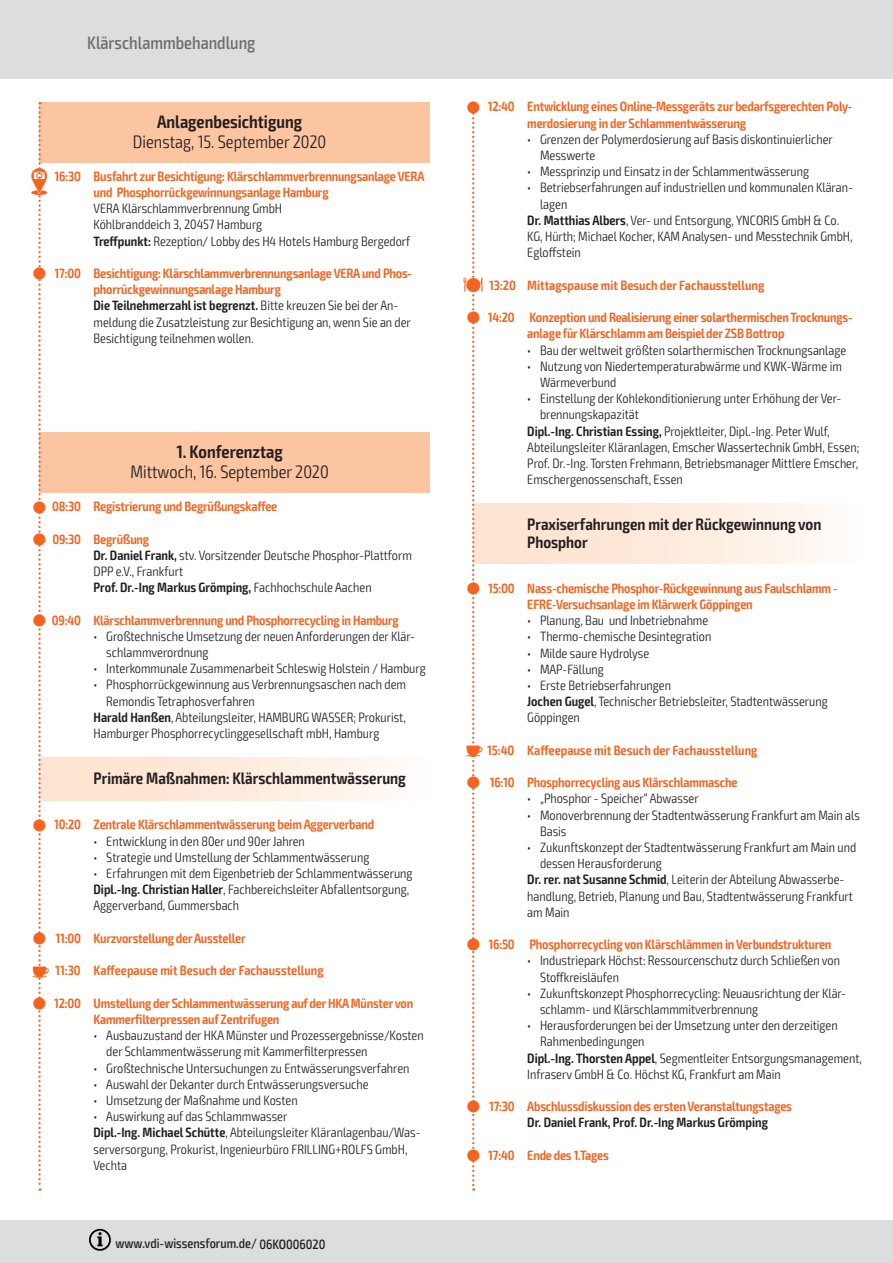
<style>
.page{position:relative;width:893px;height:1263px;background:#fff}
.page>*{position:absolute;margin:0;border:0;box-sizing:border-box;transform-origin:0 0}
.t1{font:300 condensed 18px "Exo 2";color:#231f20}
.t2{font:600 condensed 18px "Exo 2";color:#231f20}
.t3{font:500 condensed 18px "Exo 2";color:#6c6d70}
.t4{font:600 condensed 16.5px/17.2px "Exo 2";color:#231f20}
.t5{font:300 condensed 13.5px/16.2px "Exo 2";color:#231f20}
.t6{font:600 condensed 13.5px/16.2px "Exo 2";letter-spacing:-.015em;color:#f36421}
.t7{font:600 condensed 13.5px "Exo 2";color:#231f20}
.t8{font:500 condensed 13.5px "Exo 2";color:#231f20}
.s1{font-family:"VDI Iconset S4 A Regular";font-weight:400;font-stretch:normal;font-size:10.5px}
.s2{font-weight:600}
.s3{font-weight:600;color:#f36421}
.s4{font-family:"VDI Iconset S4 A Regular";font-weight:400;font-stretch:normal}
</style>
<div class="page">
<div style="left:0;top:0;width:893px;height:79px;background:#dcdddf"></div>
<div style="left:0;top:1220px;width:893px;height:43px;background:#dcdddf"></div>
<svg style="left:89px;top:1229px;width:22px;height:22px"></svg>
<div style="left:39px;top:102px;width:390px;height:25px;background:#fbc5a1"></div>
<div style="left:39px;top:125px;width:390px;height:38px;background:#fbc5a1"></div>
<div style="left:39px;top:432px;width:390px;height:25px;background:#fbc5a1"></div>
<div style="left:39px;top:456px;width:390px;height:37px;background:#fbc5a1"></div>
<div style="left:39px;top:758px;width:390px;height:42px;background:linear-gradient(to right,#fedfca,#fefaf6)"></div>
<div style="left:473px;top:504px;width:390px;height:59px;background:linear-gradient(to right,#fedfca,#fefaf6)"></div>
<svg style="left:38px;top:102px;width:8px;height:1089px"></svg>
<svg style="left:472px;top:102px;width:7px;height:1089px"></svg>
<h1 class="t3" style="left:87px;top:32px;width:170px">Klärschlammbehandlung</h1>
<h1 class="t2" style="left:157px;top:111px;width:147px">Anlagenbesichtigung</h1>
<h1 class="t1" style="left:133px;top:131px;width:195px">Dienstag, 15. September 2020</h1>
<p class="t6" style="left:94px;top:168px;width:332px;text-indent:-62px"><span class="s1">b</span> 16:30 Busfahrt zur Besichtigung: Klärschlammverbrennungsanlage VERA und Phosphorrückgewinnungsanlage Hamburg</p>
<p class="t5" style="left:94px;top:201px;width:318px">VERA Klärschlammverbrennung GmbH<br>Köhlbranddeich 3, 20457 Hamburg<br><span class="s2">Treffpunkt:</span> Rezeption/ Lobby des H4 Hotels Hamburg Bergedorf</p>
<p class="t5" style="left:94px;top:265px;width:320px;text-indent:-39px"><span class="s3">17:00 Besichtigung: Klärschlammverbrennungsanlage VERA und Phos&shy;phorrückgewinnungsanlage Hamburg<br></span><span class="s2">Die Teilnehmerzahl ist begrenzt.</span> Bitte kreuzen Sie bei der An&shy;meldung die Zusatzleistung zur Besichtigung an, wenn Sie an der Besichtigung teilnehmen wollen.</p>
<h1 class="t2" style="left:176px;top:441px;width:108px">1. Konferenztag</h1>
<h1 class="t1" style="left:130px;top:462px;width:200px">Mittwoch, 16. September 2020</h1>
<p class="t6" style="left:52px;top:499px;width:227px">08:30 Registrierung und Begrüßungskaffee</p>
<p class="t5" style="left:94px;top:531px;width:320px;text-indent:-41px"><span class="s3">09:30 Begrüßung<br></span><span class="s2">Dr. Daniel Frank,</span> stv. Vorsitzender Deutsche Phosphor-Plattform DPP e.V., Frankfurt<br><span class="s2">Prof. Dr.-Ing Markus Grömping,</span> Fachhochschule Aachen</p>
<p class="t6" style="left:52px;top:612px;width:349px">09:40 Klärschlammverbrennung und Phosphorrecycling in Hamburg</p>
<p class="t5" style="left:106px;top:628px;width:310px;text-indent:-13px">• Großtechnische Umsetzung der neuen Anforderungen der Klär&shy;schlammverordnung</p>
<p class="t5" style="left:94px;top:661px;width:334px">• Interkommunale Zusammenarbeit Schleswig Holstein / Hamburg</p>
<p class="t5" style="left:94px;top:677px;width:314px">• Phosphorrückgewinnung aus Verbrennungsaschen nach dem</p>
<p class="t5" style="left:106px;top:693px;width:150px">Remondis Tetraphosverfahren</p>
<p class="t5" style="left:94px;top:709px;width:314px"><span class="s2">Harald Hanßen</span>, Abteilungsleiter, HAMBURG WASSER; Prokurist,</p>
<p class="t5" style="left:94px;top:725px;width:287px">Hamburger Phosphorrecyclinggesellschaft mbH, Hamburg</p>
<p class="t4" style="left:94px;top:770px;width:314px">Primäre Maßnahmen: Klärschlammentwässerung</p>
<p class="t6" style="left:54px;top:817px;width:322px">10:20 Zentrale Klärschlammentwässerung beim Aggerverband</p>
<p class="t5" style="left:94px;top:833px;width:213px">• Entwicklung in den 80er und 90er Jahren</p>
<p class="t5" style="left:94px;top:849px;width:277px">• Strategie und Umstellung der Schlammentwässerung</p>
<p class="t5" style="left:94px;top:865px;width:320px">• Erfahrungen mit dem Eigenbetrieb der Schlammentwässerung<br><span class="s2">Dipl.-Ing. Christian Haller</span>, Fachbereichsleiter Abfallentsorgung,<br>Aggerverband, Gummersbach</p>
<p class="t6" style="left:56px;top:930px;width:192px">11:00 Kurzvorstellung der Aussteller</p>
<p class="t6" style="left:32px;top:963px;width:293px"><span class="s4">K</span> 11:30 Kaffeepause mit Besuch der Fachausstellung</p>
<p class="t6" style="left:94px;top:995px;width:321px;text-indent:-39px">12:00 Umstellung der Schlammentwässerung auf der HKA Münster von<br>Kammerfilterpressen auf Zentrifugen</p>
<p class="t5" style="left:106px;top:1027px;width:319px;text-indent:-13px">• Ausbauzustand der HKA Münster und Prozessergebnisse/Kosten der Schlammentwässerung mit Kammerfilterpressen</p>
<p class="t5" style="left:94px;top:1060px;width:317px">• Großtechnische Untersuchungen zu Entwässerungsverfahren</p>
<p class="t5" style="left:94px;top:1076px;width:277px">• Auswahl der Dekanter durch Entwässerungsversuche</p>
<p class="t5" style="left:94px;top:1092px;width:206px">• Umsetzung der Maßnahme und Kosten</p>
<p class="t5" style="left:94px;top:1108px;width:329px">• Auswirkung auf das Schlammwasser<br><span class="s2">Dipl.-Ing. Michael Schütte</span>, Abteilungsleiter Kläranlagenbau/Was&shy;serversorgung, Prokurist, Ingenieurbüro FRILLING+ROLFS GmbH, Vechta</p>
<p class="t8" style="left:115px;top:1235px;width:211px">www.vdi-wissensforum.de/ 06KO006020</p>
<p class="t6" style="left:527px;top:99px;width:327px;text-indent:-40px">12:40 Entwicklung eines Online-Messgeräts zur bedarfsgerechten Poly&shy;merdosierung in der Schlammentwässerung</p>
<p class="t5" style="left:540px;top:131px;width:294px;text-indent:-13px">• Grenzen der Polymerdosierung auf Basis diskontinuierlicher<br>Messwerte</p>
<p class="t5" style="left:527px;top:164px;width:283px">• Messprinzip und Einsatz in der Schlammentwässerung</p>
<p class="t5" style="left:527px;top:180px;width:327px">• Betriebserfahrungen auf industriellen und kommunalen Kläran-</p>
<p class="t5" style="left:540px;top:196px;width:29px">lagen</p>
<p class="t5" style="left:527px;top:212px;width:313px"><span class="s2">Dr. Matthias Albers</span>, Ver- und Entsorgung, YNCORIS GmbH &amp; Co.</p>
<p class="t5" style="left:527px;top:229px;width:327px">KG, Hürth; Michael Kocher, KAM Analysen- und Messtechnik GmbH,</p>
<p class="t5" style="left:527px;top:245px;width:55px">Egloffstein</p>
<p class="t6" style="left:463px;top:277px;width:302px"><span class="s4">M</span> 13:20 Mittagspause mit Besuch der Fachausstellung</p>
<p class="t6" style="left:527px;top:310px;width:327px;text-indent:-40px">14:20 Konzeption und Realisierung einer solarthermischen Trocknungs&shy;anlage für Klärschlamm am Beispiel der ZSB Bottrop</p>
<p class="t5" style="left:527px;top:342px;width:320px">• Bau der weltweit größten solarthermischen Trocknungsanlage</p>
<p class="t5" style="left:540px;top:358px;width:303px;text-indent:-13px">• Nutzung von Niedertemperaturabwärme und KWK-Wärme im<br>Wärmeverbund</p>
<p class="t5" style="left:527px;top:391px;width:316px">• Einstellung der Kohlekonditionierung unter Erhöhung der Ver-</p>
<p class="t5" style="left:540px;top:407px;width:100px">brennungskapazität</p>
<p class="t5" style="left:527px;top:423px;width:304px"><span class="s2">Dipl.-Ing. Christian Essing,</span> Projektleiter, Dipl.-Ing. Peter Wulf,</p>
<p class="t5" style="left:527px;top:439px;width:333px">Abteilungsleiter Kläranlagen, Emscher Wassertechnik GmbH, Essen;</p>
<p class="t5" style="left:527px;top:455px;width:332px">Prof. Dr.-Ing. Torsten Frehmann, Betriebsmanager Mittlere Emscher,</p>
<p class="t5" style="left:527px;top:472px;width:157px">Emschergenossenschaft, Essen</p>
<p class="t4" style="left:527px;top:516px;width:296px">Praxiserfahrungen mit der Rückgewinnung von<br>Phosphor</p>
<p class="t6" style="left:527px;top:580px;width:312px;text-indent:-39px">15:00 Nass-chemische Phosphor-Rückgewinnung aus Faulschlamm -<br>EFRE-Versuchsanlage im Klärwerk Göppingen</p>
<p class="t5" style="left:527px;top:613px;width:183px">• Planung, Bau und Inbetriebnahme</p>
<p class="t5" style="left:527px;top:629px;width:186px">• Thermo-chemische Desintegration</p>
<p class="t5" style="left:527px;top:645px;width:123px">• Milde saure Hydrolyse</p>
<p class="t5" style="left:527px;top:661px;width:78px">• MAP-Fällung</p>
<p class="t5" style="left:527px;top:677px;width:302px">• Erste Betriebserfahrungen<br><span class="s2">Jochen Gugel</span>, Technischer Betriebsleiter, Stadtentwässerung<br>Göppingen</p>
<p class="t6" style="left:466px;top:742px;width:293px"><span class="s4">K</span> 15:40 Kaffeepause mit Besuch der Fachausstellung</p>
<p class="t6" style="left:490px;top:775px;width:249px">16:10 Phosphorrecycling aus Klärschlammasche</p>
<p class="t5" style="left:527px;top:791px;width:173px">• „Phosphor - Speicher“ Abwasser</p>
<p class="t5" style="left:540px;top:807px;width:321px;text-indent:-13px">• Monoverbrennung der Stadtentwässerung Frankfurt am Main als<br>Basis</p>
<p class="t5" style="left:527px;top:839px;width:330px">• Zukunftskonzept der Stadtentwässerung Frankfurt am Main und</p>
<p class="t5" style="left:540px;top:856px;width:123px">dessen Herausforderung</p>
<p class="t5" style="left:527px;top:872px;width:319px"><span class="s2">Dr. rer. nat Susanne Schmid</span>, Leiterin der Abteilung Abwasserbe-</p>
<p class="t5" style="left:527px;top:888px;width:327px">handlung, Betrieb, Planung und Bau, Stadtentwässerung Frankfurt</p>
<p class="t5" style="left:527px;top:904px;width:44px">am Main</p>
<p class="t6" style="left:489px;top:937px;width:344px">16:50 Phosphorrecycling von Klärschlämmen in Verbundstrukturen</p>
<p class="t5" style="left:540px;top:953px;width:301px;text-indent:-13px">• Industriepark Höchst: Ressourcenschutz durch Schließen von<br>Stoffkreisläufen</p>
<p class="t5" style="left:540px;top:985px;width:308px;text-indent:-13px">• Zukunftskonzept Phosphorrecycling: Neuausrichtung der Klär&shy;schlamm- und Klärschlammmitverbrennung</p>
<p class="t5" style="left:527px;top:1018px;width:312px">• Herausforderungen bei der Umsetzung unter den derzeitigen</p>
<p class="t5" style="left:540px;top:1034px;width:106px">Rahmenbedingungen</p>
<p class="t5" style="left:527px;top:1050px;width:336px"><span class="s2">Dipl.-Ing. Thorsten Appel</span>, Segmentleiter Entsorgungsmanagement,</p>
<p class="t5" style="left:527px;top:1066px;width:255px">Infraserv GmbH &amp; Co. Höchst KG, Frankfurt am Main</p>
<p class="t6" style="left:489px;top:1099px;width:304px">17:30 Abschlussdiskussion des ersten Veranstaltungstages</p>
<p class="t7" style="left:527px;top:1115px;width:242px">Dr. Daniel Frank, Prof. Dr.-Ing Markus Grömping</p>
<p class="t6" style="left:488px;top:1147px;width:122px">17:40 Ende des 1.Tages</p>
</div>
